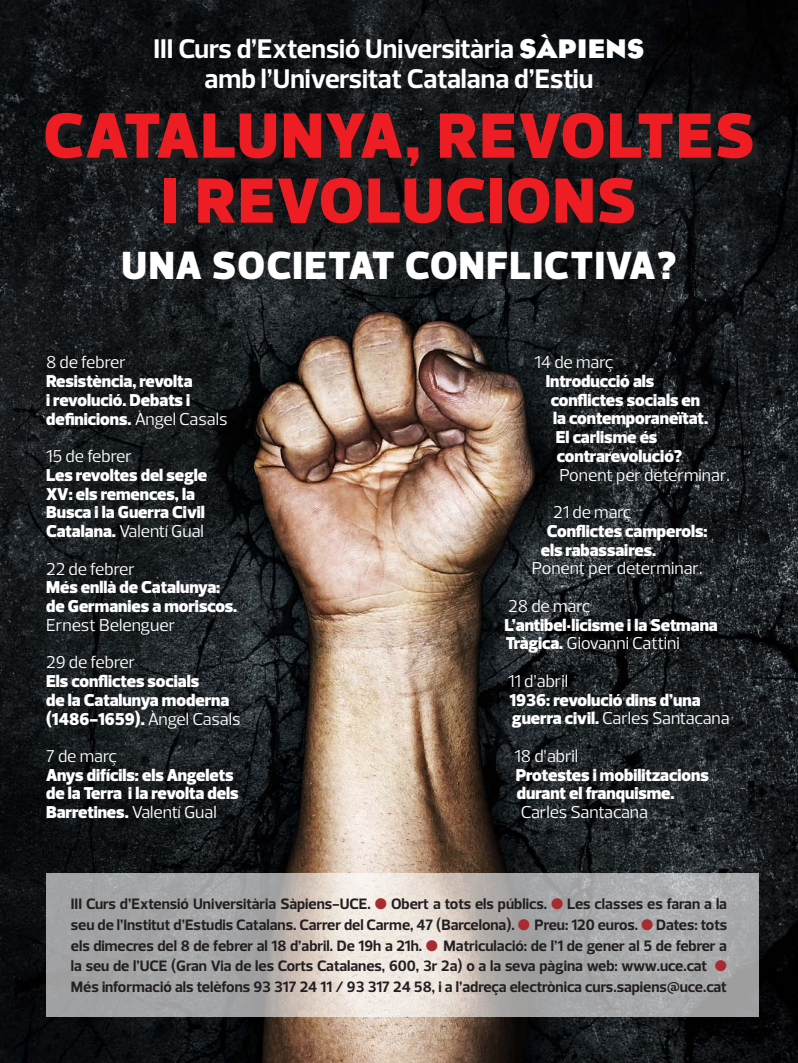
<style>
.page{position:relative;width:798px;height:1063px;background:#fff}
.page>*{position:absolute;margin:0;border:0;box-sizing:border-box;transform-origin:0 0}
.t1{font:900 65px/65px "Prelo";letter-spacing:.03em;color:#ee1d23;text-align:center}
.t2{font:900 40px "Prelo";letter-spacing:.03em;color:#fff}
.t3{font:700 27.5px/30px "Prelo";color:#fff;text-align:center}
.t4{font:900 17.5px/18.8px "Prelo";color:#fff}
.t5{font:17.5px/37.5px "Prelo";color:#fff}
.t6{font:700 15.38px/20.9px "Prelo";color:#231f20;text-align:justify}
.s1{font-family:"Bureau Eagle"}
.s2{font-weight:400}
.s3{color:#a72b30}
</style>
<div class="page">
<img style="left:0;top:0;width:797px;height:1063px">
<svg style="left:47px;top:115px;width:714px;height:116px;background:#191a1d"></svg>
<svg style="left:46px;top:873px;width:712px;height:144px;background:#b6b4b2"></svg>
<h3 class="t3" style="left:153px;top:34px;width:490px">III Curs d’Extensió Universitària <span class="s1">SÀPIENS </span>amb l’Universitat Catalana d’Estiu</h3>
<h1 class="t1" style="left:43px;top:104px;width:712px">CATALUNYA, REVOLTES<br>I REVOLUCIONS</h1>
<h2 class="t2" style="left:121px;top:241px;width:556px">UNA SOCIETAT CONFLICTIVA?</h2>
<p class="t5" style="left:46px;top:344px;width:81px">8 de febrer</p>
<p class="t4" style="left:46px;top:372px;width:183px">Resistència, revolta<br>i revolució. Debats i definicions. <span class="s2">Àngel Casals</span></p>
<p class="t5" style="left:46px;top:438px;width:87px">15 de febrer</p>
<p class="t4" style="left:46px;top:466px;width:162px">Les revoltes del segle<br>XV: els remences, la<br>Busca i la Guerra Civil<br>Catalana. <span class="s2">Valentí Gual</span></p>
<p class="t5" style="left:46px;top:550px;width:90px">22 de febrer</p>
<p class="t4" style="left:46px;top:578px;width:192px">Més enllà de Catalunya: de Germanies a moriscos.</p>
<p class="t5" style="left:46px;top:606px;width:131px">Ernest Belenguer<br>29 de febrer</p>
<p class="t4" style="left:46px;top:672px;width:196px">Els conflictes socials<br>de la Catalunya moderna (1486-1659). <span class="s2">Àngel Casals</span></p>
<p class="t5" style="left:46px;top:737px;width:72px">7 de març</p>
<p class="t4" style="left:46px;top:766px;width:194px">Anys difícils: els Angelets de la Terra i la revolta dels<br>Barretines. <span class="s2">Valentí Gual</span></p>
<p class="t5" style="left:534px;top:344px;width:80px">14 de març</p>
<p class="t4" style="left:545px;top:372px;width:110px">Introducció als</p>
<p class="t4" style="left:550px;top:391px;width:151px">conflictes socials en</p>
<p class="t4" style="left:553px;top:409px;width:156px">la contemporaneïtat.</p>
<p class="t4" style="left:555px;top:428px;width:103px">El carlisme és</p>
<p class="t4" style="left:556px;top:447px;width:127px">contrarevolució?</p>
<p class="t5" style="left:553px;top:456px;width:178px;text-indent:6px">Ponent per determinar.<br>21 de març</p>
<p class="t4" style="left:540px;top:522px;width:168px;text-indent:6px">Conflictes camperols: els rabassaires.</p>
<p class="t5" style="left:508px;top:550px;width:196px;text-indent:24px">Ponent per determinar.<br>28 de març</p>
<p class="t4" style="left:504px;top:616px;width:215px">L’antibel·licisme i la Setmana<br>Tràgica. <span class="s2">Giovanni Cattini</span></p>
<p class="t5" style="left:508px;top:662px;width:61px">11 d’abril</p>
<p class="t4" style="left:509px;top:691px;width:222px">1936: revolució dins d’una guerra civil. <span class="s2">Carles Santacana</span></p>
<p class="t5" style="left:514px;top:737px;width:65px">18 d’abril</p>
<p class="t4" style="left:515px;top:765px;width:194px">Protestes i mobilitzacions durant el franquisme.</p>
<p class="t5" style="left:520px;top:794px;width:129px">Carles Santacana</p>
<p class="t6" style="left:71px;top:894px;width:657px">III Curs d’Extensió Universitària Sàpiens-UCE. <span class="s3">●</span> Obert a tots els públics. <span class="s3">●</span> Les classes es faran a la seu de l’Institut d’Estudis Catalans. Carrer del Carme, 47 (Barcelona). <span class="s3">●</span> Preu: 120 euros. <span class="s3">●</span> Dates: tots els dimecres del 8 de febrer al 18 d’abril. De 19h a 21h. <span class="s3">●</span> Matriculació: de l’1 de gener al 5 de febrer a la seu de l’UCE (Gran Via de les Corts Catalanes, 600, 3r 2a) o a la seva pàgina web: www.uce.cat <span class="s3">● </span>Més informació als telèfons 93 317 24 11 / 93 317 24 58, i a l’adreça electrònica curs.sapiens@uce.cat</p>
</div>
